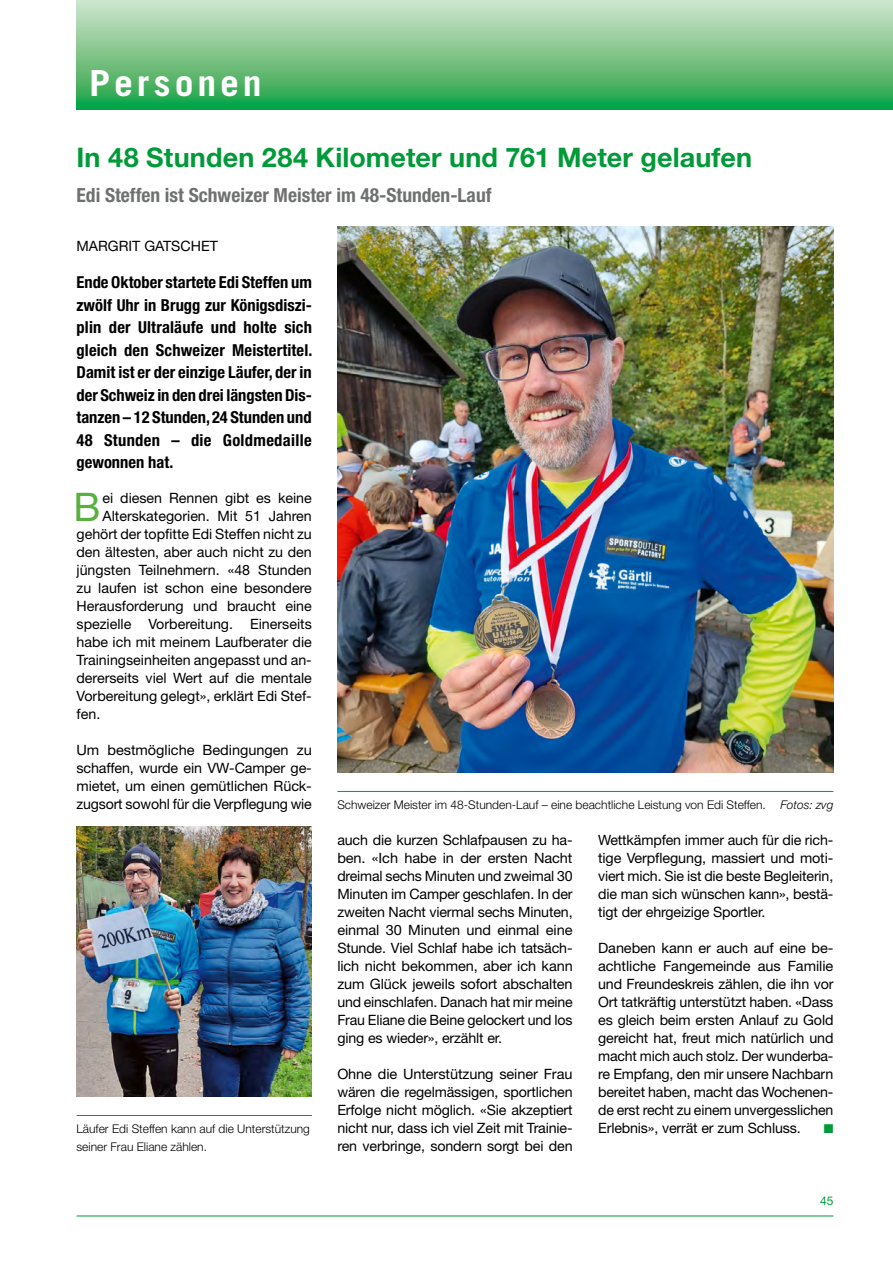
<style>
.page{position:relative;width:893px;height:1263px;background:#fff}
.page>*{position:absolute;margin:0;border:0;box-sizing:border-box;transform-origin:0 0}
._5_Grundtext_Inital{font:39.45px "Helvetica Neue LT Std";color:#58b13e}
._20_Rubrik_NEU{font:700 36px "Trade Gothic LT Std";letter-spacing:.1em;color:#fff;scale:1.05 1}
._1_Titel{font:700 27px "Helvetica Neue LT Std";letter-spacing:.005em;color:#009a38}
._2b_Untertitel{font:700 condensed 19.5px "Helvetica Neue LT Std";color:#6f7070}
._4_Lead{font:700 condensed 16.5px/22.5px "Helvetica Neue LT Std";letter-spacing:.01em;color:#000;text-align:justify}
._5_Grundtext{font:14.25px/18px "Helvetica Neue LT Std";letter-spacing:-.01em;color:#000;text-align:justify}
._5_Grundtext_Inital-2{font:14.25px "Helvetica Neue LT Std";color:#000}
._3_Autor{font:14.25px "Helvetica Neue LT Std";color:#000}
._5_Grundtext-2{font:12.75px "Zapf Dingbats ITC";color:#009a38}
._13_Legende_8_0{font:300 12px/18px "Helvetica Neue LT Std";color:#000}
.t1{font:12px "Helvetica Neue LT Std";color:#009a38}
.s1{font-style:italic}
</style>
<div class="page">
<hr style="left:77px;top:1216px;width:756px;height:1px;background:#009a38">
<svg style="left:77px;top:0;width:816px;height:110px"></svg>
<hr style="left:337px;top:791px;width:496px;height:1px;background:#009a38">
<hr style="left:77px;top:1115px;width:235px;height:1px;background:#009a38">
<img style="left:337px;top:227px;width:496px;height:546px">
<img style="left:77px;top:827px;width:235px;height:270px">
<p class="_20_Rubrik_NEU" style="left:89px;top:61px;width:166px">Personen</p>
<p class="_1_Titel" style="left:77px;top:140px;width:677px">In 48 Stunden 284 Kilometer und 761 Meter gelaufen</p>
<p class="_2b_Untertitel" style="left:77px;top:183px;width:416px">Edi Steffen ist Schweizer Meister im 48-Stunden-Lauf</p>
<p class="_3_Autor" style="left:77px;top:237px;width:143px">MARGRIT GATSCHET</p>
<p class="_4_Lead" style="left:77px;top:271px;width:237px">Ende Oktober startete Edi Steffen um zwölf Uhr in Brugg zur Königsdiszi&shy;plin der Ultraläufe und holte sich gleich den Schweizer Meistertitel.<br>Damit ist er der einzige Läufer, der in der Schweiz in den drei längsten Dis&shy;tanzen – 12 Stunden, 24 Stunden und 48 Stunden – die Goldmedaille gewonnen hat.</p>
<p class="_5_Grundtext_Inital" style="left:73px;top:483px;width:29px">B</p>
<p class="_5_Grundtext_Inital-2" style="left:102px;top:489px;width:211px">ei diesen Rennen gibt es keine</p>
<p class="_5_Grundtext_Inital-2" style="left:102px;top:507px;width:211px">Alterskategorien. Mit 51 Jahren</p>
<p class="_5_Grundtext_Inital-2" style="left:77px;top:525px;width:237px">gehört der topfitte Edi Steffen nicht zu</p>
<p class="_5_Grundtext_Inital-2" style="left:77px;top:543px;width:237px">den ältesten, aber auch nicht zu den</p>
<p class="_5_Grundtext_Inital-2" style="left:77px;top:561px;width:237px">jüngsten Teilnehmern. «48 Stunden</p>
<p class="_5_Grundtext_Inital-2" style="left:77px;top:579px;width:237px">zu laufen ist schon eine besondere</p>
<p class="_5_Grundtext_Inital-2" style="left:77px;top:597px;width:237px">Herausforderung und braucht eine</p>
<p class="_5_Grundtext_Inital-2" style="left:77px;top:615px;width:237px">spezielle Vorbereitung. Einerseits</p>
<p class="_5_Grundtext_Inital-2" style="left:77px;top:633px;width:237px">habe ich mit meinem Laufberater die</p>
<p class="_5_Grundtext_Inital-2" style="left:77px;top:651px;width:237px">Trainingseinheiten angepasst und an-</p>
<p class="_5_Grundtext_Inital-2" style="left:77px;top:669px;width:237px">dererseits viel Wert auf die mentale</p>
<p class="_5_Grundtext_Inital-2" style="left:77px;top:687px;width:237px">Vorbereitung gelegt», erklärt Edi Stef-</p>
<p class="_5_Grundtext_Inital-2" style="left:77px;top:705px;width:25px">fen.</p>
<p class="_5_Grundtext" style="left:77px;top:740px;width:237px">Um bestmögliche Bedingungen zu schaffen, wurde ein VW-Camper ge&shy;mietet, um einen gemütlichen Rück&shy;zugsort sowohl für die Verpflegung wie</p>
<p class="_13_Legende_8_0" style="left:337px;top:795px;width:498px">Schweizer Meister im 48-Stunden-Lauf – eine beachtliche Leistung von Edi Steffen. <span class="s1">Fotos: zvg</span></p>
<p class="_13_Legende_8_0" style="left:77px;top:1119px;width:235px">Läufer Edi Steffen kann auf die Unterstützung seiner Frau Eliane zählen.</p>
<p class="_5_Grundtext" style="left:337px;top:830px;width:237px">auch die kurzen Schlafpausen zu ha&shy;ben. «Ich habe in der ersten Nacht dreimal sechs Minuten und zweimal 30<br>Minuten im Camper geschlafen. In der zweiten Nacht viermal sechs Minuten, einmal 30 Minuten und einmal eine Stunde. Viel Schlaf habe ich tatsäch&shy;lich nicht bekommen, aber ich kann zum Glück jeweils sofort abschalten und einschlafen. Danach hat mir meine Frau Eliane die Beine gelockert und los ging es wieder», erzählt er.</p>
<p class="_5_Grundtext" style="left:337px;top:1064px;width:237px">Ohne die Unterstützung seiner Frau wären die regelmässigen, sportlichen Erfolge nicht möglich. «Sie akzeptiert nicht nur, dass ich viel Zeit mit Trainie&shy;ren verbringe, sondern sorgt bei den</p>
<p class="_5_Grundtext" style="left:598px;top:830px;width:237px">Wettkämpfen immer auch für die rich&shy;tige Verpflegung, massiert und moti&shy;viert mich. Sie ist die beste Begleiterin, die man sich wünschen kann», bestä&shy;tigt der ehrgeizige Sportler.</p>
<p class="_5_Grundtext" style="left:598px;top:938px;width:237px">Daneben kann er auch auf eine be&shy;achtliche Fangemeinde aus Familie und Freundeskreis zählen, die ihn vor Ort tatkräftig unterstützt haben. «Dass es gleich beim ersten Anlauf zu Gold gereicht hat, freut mich natürlich und macht mich auch stolz. Der wunderba&shy;re Empfang, den mir unsere Nachbarn bereitet haben, macht das Wochenen&shy;de erst recht zu einem unvergesslichen Erlebnis», verrät er zum Schluss.</p>
<p class="_5_Grundtext-2" style="left:824px;top:1122px;width:11px">■</p>
<p class="t1" style="left:820px;top:1193px;width:15px">45</p>
</div>
